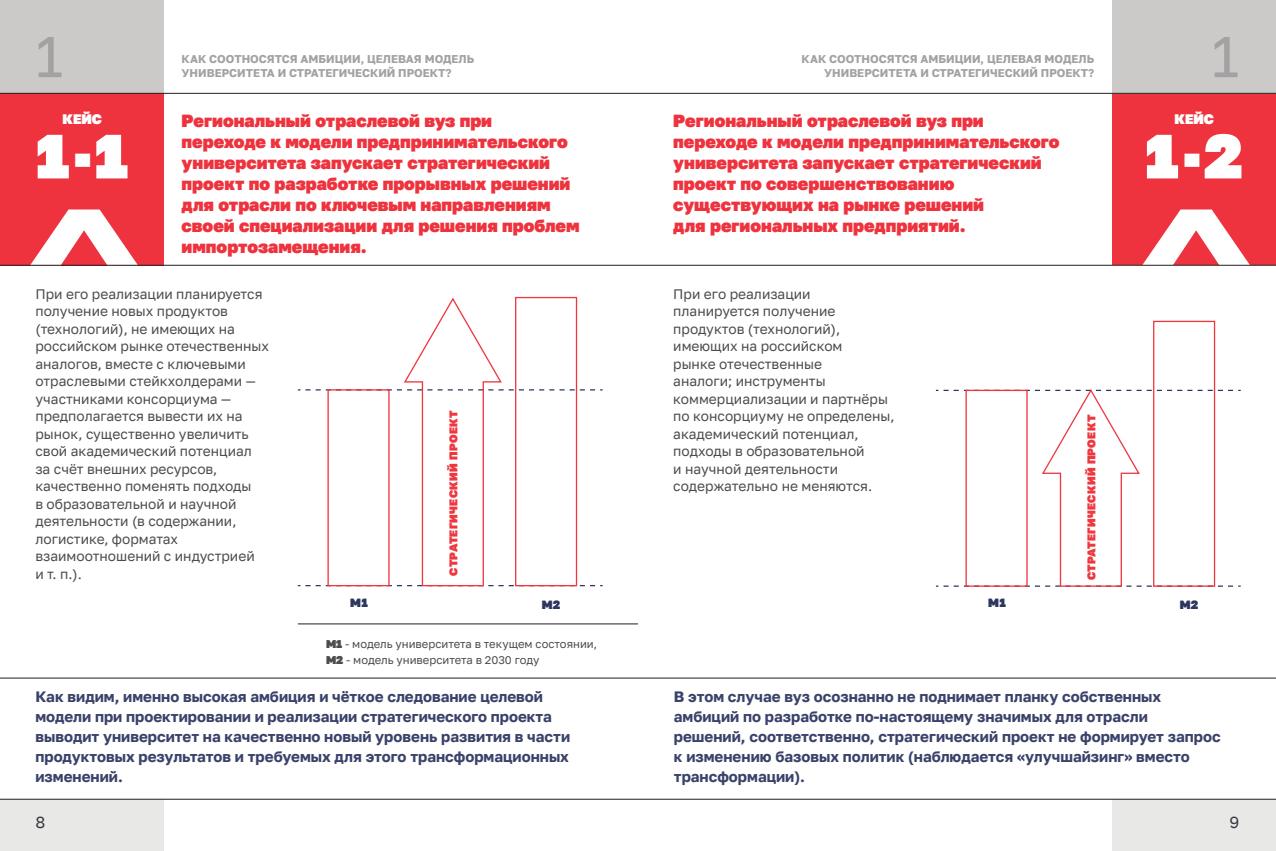
<style>
.page{position:relative;width:1276px;height:851px;background:#fff}
.page>*{position:absolute;margin:0;border:0;box-sizing:border-box;transform-origin:0 0}
.TXT{font:900 62.25px "Golos Text";color:#fff}
.t1{font:57.25px "Golos Text";color:#a3a1a1}
.CASE_ZAG{font:900 17.5px/21px "Golos Text";color:#ee333e}
.t2{font:16.25px "Golos Text";color:#36393e}
.LID{font:700 15px/20px "Golos Text";color:#3a426a}
.TXT-2{font:13.75px/17.5px "Golos Text";color:#4b4c4d}
.TXT-3{font:900 13.75px "Golos Text";color:#fff}
.t3{font:900 11.88px "Golos Text";letter-spacing:.03em;color:#2d365e}
.t4{font:700 11.25px/13.8px "Golos Text";color:#a3a1a1;text-align:right}
.TXT-4{font:11.25px/16.2px "Golos Text";color:#4b4c4d}
.t5{font:900 11.25px "Golos Text";letter-spacing:.03em;color:#ef373f}
.s1{font-weight:900}
</style>
<div class="page">
<div style="left:0;top:93px;width:164px;height:172px;background:#ee333e"></div>
<div style="left:1112px;top:93px;width:164px;height:172px;background:#ee333e"></div>
<svg style="left:30px;top:209px;width:108px;height:56px"></svg>
<svg style="left:1142px;top:209px;width:108px;height:56px"></svg>
<hr style="left:0;top:265px;width:638px;height:1px;background:#231f20">
<hr style="left:0;top:677px;width:638px;height:1px;background:#231f20">
<hr style="left:298px;top:623px;width:340px;height:1px;background:#231f20">
<hr style="left:638px;top:265px;width:638px;height:1px;background:#231f20">
<hr style="left:638px;top:677px;width:638px;height:1px;background:#231f20">
<svg style="left:298px;top:297px;width:304px;height:290px"></svg>
<div style="left:1153px;top:321px;width:62px;height:265px;border:1px solid #ef373f"></div>
<svg style="left:936px;top:387px;width:304px;height:200px"></svg>
<div style="left:1112px;top:799px;width:164px;height:51px;background:#e8e8e7"></div>
<div style="left:1112px;top:0;width:164px;height:93px;background:#ccc9c9"></div>
<div style="left:0;top:799px;width:164px;height:51px;background:#e8e8e7"></div>
<div style="left:0;top:0;width:164px;height:93px;background:#ccc9c9"></div>
<hr style="left:0;top:798px;width:638px;height:1px;background:#231f20">
<hr style="left:0;top:93px;width:638px;height:1px;background:#231f20">
<hr style="left:638px;top:798px;width:638px;height:1px;background:#231f20">
<hr style="left:638px;top:93px;width:638px;height:1px;background:#231f20">
<h2 class="t1" style="left:35px;top:22px;width:29px">1</h2>
<p class="t4" style="left:182px;top:52px;width:294px">КАК СООТНОСЯТСЯ АМБИЦИИ, ЦЕЛЕВАЯ МОДЕЛЬ</p>
<p class="t4" style="left:182px;top:66px;width:271px">УНИВЕРСИТЕТА И СТРАТЕГИЧЕСКИЙ ПРОЕКТ?</p>
<p class="t4" style="left:801px;top:52px;width:294px">КАК СООТНОСЯТСЯ АМБИЦИИ, ЦЕЛЕВАЯ МОДЕЛЬ<br>УНИВЕРСИТЕТА И СТРАТЕГИЧЕСКИЙ ПРОЕКТ?</p>
<h2 class="t1" style="left:1211px;top:22px;width:29px">1</h2>
<p class="TXT-3" style="left:62px;top:111px;width:41px">КЕЙС</p>
<p class="TXT-3" style="left:1174px;top:111px;width:41px">КЕЙС</p>
<p class="TXT" style="left:36px;top:119px;width:94px">1-1</p>
<p class="TXT" style="left:1145px;top:119px;width:99px">1-2</p>
<p class="CASE_ZAG" style="left:182px;top:110px;width:399px">Региональный отраслевой вуз при переходе к модели предпринимательского университета запускает стратегический проект по разработке прорывных решений для отрасли по ключевым направлениям своей специализации для решения проблем импортозамещения.</p>
<p class="CASE_ZAG" style="left:673px;top:110px;width:387px">Региональный отраслевой вуз при переходе к модели предпринимательского университета запускает стратегический проект по совершенствованию существующих на рынке решений<br>для региональных предприятий.</p>
<p class="TXT-2" style="left:35px;top:285px;width:235px">При его реализации планируется получение новых продуктов (технологий), не имеющих на российском рынке отечественных аналогов, вместе с ключевыми отраслевыми стейкхолдерами — участниками консорциума — предполагается вывести их на рынок, существенно увеличить свой академический потенциал за счёт внешних ресурсов, качественно поменять подходы<br>в образовательной и научной деятельности (в содержании, логистике, форматах взаимоотношений с индустрией<br>и т. п.).</p>
<p class="TXT-2" style="left:673px;top:285px;width:223px">При его реализации планируется получение продуктов (технологий), имеющих на российском<br>рынке отечественные<br>аналоги; инструменты коммерциализации и партнёры по консорциуму не определены, академический потенциал, подходы в образовательной<br>и научной деятельности содержательно не меняются.</p>
<p class="t5" style="left:447px;top:575px;width:167px;rotate:-90deg">СТРАТЕГИЧЕСКИЙ ПРОЕКТ</p>
<p class="t5" style="left:1084px;top:580px;width:167px;rotate:-90deg">СТРАТЕГИЧЕСКИЙ ПРОЕКТ</p>
<p class="t3" style="left:350px;top:595px;width:19px">М1</p>
<p class="t3" style="left:542px;top:597px;width:20px">М2</p>
<p class="TXT-4" style="left:326px;top:635px;width:272px"><span class="s1">М1</span> - модель университета в текущем состоянии,<br><span class="s1">М2</span> - модель университета в 2030 году</p>
<p class="t3" style="left:988px;top:595px;width:19px">М1</p>
<p class="t3" style="left:1179px;top:597px;width:20px">М2</p>
<p class="LID" style="left:35px;top:686px;width:536px">Как видим, именно высокая амбиция и чёткое следование целевой модели при проектировании и реализации стратегического проекта выводит университет на качественно новый уровень развития в части продуктовых результатов и требуемых для этого трансформационных изменений.</p>
<p class="LID" style="left:674px;top:686px;width:548px">В этом случае вуз осознанно не поднимает планку собственных амбиций по разработке по-настоящему значимых для отрасли решений, соответственно, стратегический проект не формирует запрос к изменению базовых политик (наблюдается «улучшайзинг» вместо трансформации).</p>
<p class="t2" style="left:35px;top:812px;width:11px">8</p>
<p class="t2" style="left:1229px;top:812px;width:11px">9</p>
</div>
